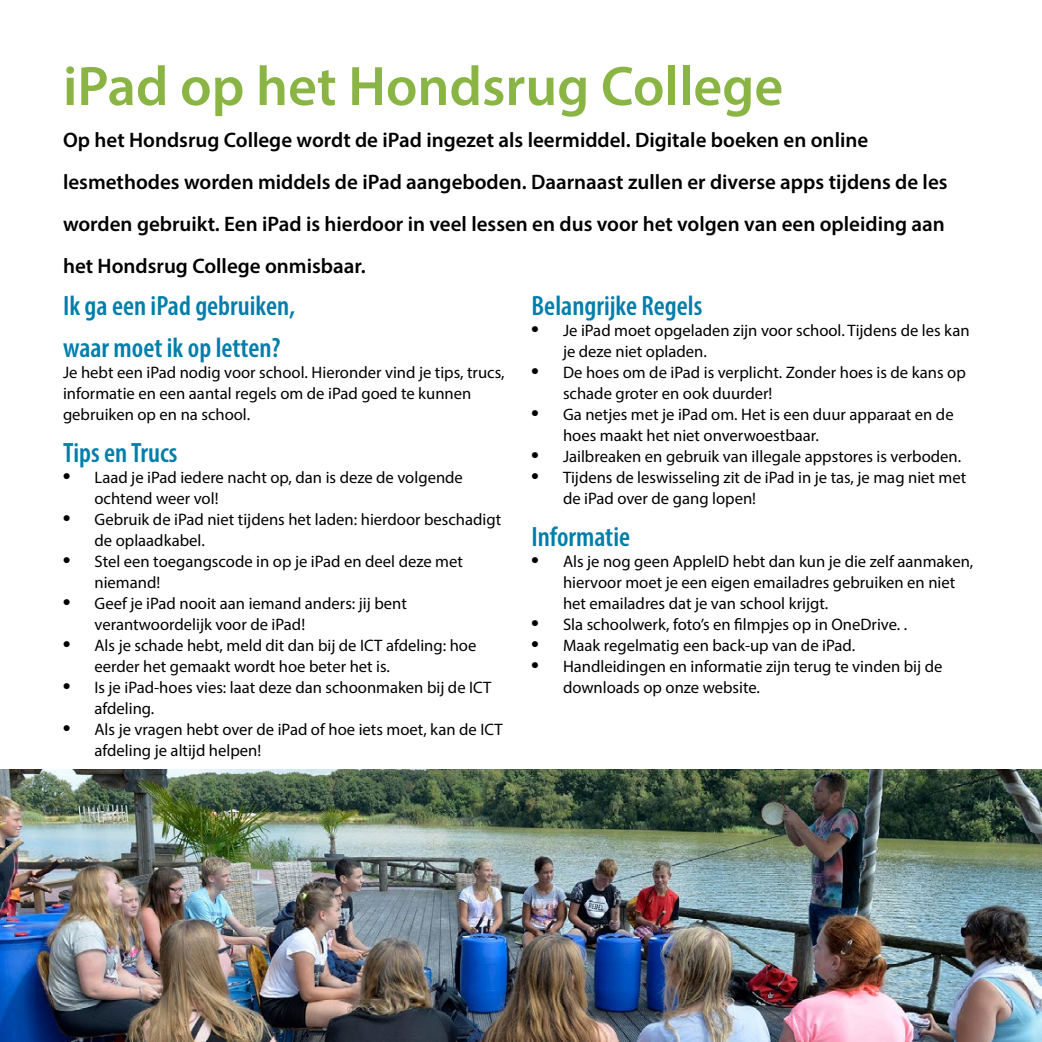
<style>
.page{position:relative;width:1042px;height:1042px;background:#fff}
.page>*{position:absolute;margin:0;border:0;box-sizing:border-box;transform-origin:0 0}
.Standaard1{font:600 56px "Myriad Pro";color:#8ab545}
.t1{font:600 condensed 28px "Myriad Pro";color:#007eaa}
.t2{font:600 21px/42px "Myriad Pro";color:#000}
.t3{font:16.62px/21px "Myriad Pro";color:#000}
.s1{font-family:"Times";font-size:21px}
</style>
<div class="page">
<img style="left:0;top:769px;width:1042px;height:273px">
<p class="Standaard1" style="left:63px;top:51px;width:722px">iPad op het Hondsrug College</p>
<p class="t2" style="left:63px;top:118px;width:886px">Op het Hondsrug College wordt de iPad ingezet als leermiddel. Digitale boeken en online lesmethodes worden middels de iPad aangeboden. Daarnaast zullen er diverse apps tijdens de les worden gebruikt. Een iPad is hierdoor in veel lessen en dus voor het volgen van een opleiding aan het Hondsrug College onmisbaar.</p>
<p class="t1" style="left:63px;top:288px;width:234px">Ik ga een iPad gebruiken,</p>
<p class="t1" style="left:63px;top:330px;width:219px">waar moet ik op letten?</p>
<p class="t3" style="left:63px;top:362px;width:443px">Je hebt een iPad nodig voor school. Hieronder vind je tips, trucs, informatie en een aantal regels om de iPad goed te kunnen gebruiken op en na school.</p>
<p class="t1" style="left:63px;top:435px;width:116px">Tips en Trucs</p>
<p class="t3" style="left:94px;top:467px;width:370px;text-indent:-32px"><span class="s1">•</span> Laad je iPad iedere nacht op, dan is deze de volgende ochtend weer vol!</p>
<p class="t3" style="left:94px;top:509px;width:408px;text-indent:-32px"><span class="s1">•</span> Gebruik de iPad niet tijdens het laden: hierdoor beschadigt de oplaadkabel.</p>
<p class="t3" style="left:94px;top:551px;width:370px;text-indent:-32px"><span class="s1">•</span> Stel een toegangscode in op je iPad en deel deze met niemand!</p>
<p class="t3" style="left:94px;top:593px;width:314px;text-indent:-32px"><span class="s1">•</span> Geef je iPad nooit aan iemand anders: jij bent verantwoordelijk voor de iPad!</p>
<p class="t3" style="left:94px;top:635px;width:383px;text-indent:-32px"><span class="s1">•</span> Als je schade hebt, meld dit dan bij de ICT afdeling: hoe eerder het gemaakt wordt hoe beter het is.</p>
<p class="t3" style="left:94px;top:677px;width:398px;text-indent:-32px"><span class="s1">•</span> Is je iPad-hoes vies: laat deze dan schoonmaken bij de ICT afdeling.</p>
<p class="t3" style="left:94px;top:719px;width:410px;text-indent:-32px"><span class="s1">•</span> Als je vragen hebt over de iPad of hoe iets moet, kan de ICT afdeling je altijd helpen!</p>
<p class="t1" style="left:531px;top:288px;width:172px">Belangrijke Regels</p>
<p class="t3" style="left:563px;top:320px;width:408px;text-indent:-32px"><span class="s1">•</span> Je iPad moet opgeladen zijn voor school. Tijdens de les kan je deze niet opladen.</p>
<p class="t3" style="left:563px;top:362px;width:404px;text-indent:-32px"><span class="s1">•</span> De hoes om de iPad is verplicht. Zonder hoes is de kans op schade groter en ook duurder!</p>
<p class="t3" style="left:563px;top:404px;width:392px;text-indent:-32px"><span class="s1">•</span> Ga netjes met je iPad om. Het is een duur apparaat en de hoes maakt het niet onverwoestbaar.</p>
<p class="t3" style="left:531px;top:446px;width:431px"><span class="s1">•</span> Jailbreaken en gebruik van illegale appstores is verboden.</p>
<p class="t3" style="left:563px;top:467px;width:405px;text-indent:-32px"><span class="s1">•</span> Tijdens de leswisseling zit de iPad in je tas, je mag niet met de iPad over de gang lopen!</p>
<p class="t1" style="left:531px;top:519px;width:100px">Informatie</p>
<p class="t3" style="left:563px;top:551px;width:412px;text-indent:-32px"><span class="s1">•</span> Als je nog geen AppleID hebt dan kun je die zelf aanmaken, hiervoor moet je een eigen emailadres gebruiken en niet het emailadres dat je van school krijgt.</p>
<p class="t3" style="left:531px;top:614px;width:377px"><span class="s1">•</span> Sla schoolwerk, foto’s en filmpjes op in OneDrive. .</p>
<p class="t3" style="left:531px;top:635px;width:325px"><span class="s1">•</span> Maak regelmatig een back-up van de iPad.</p>
<p class="t3" style="left:563px;top:656px;width:381px;text-indent:-32px"><span class="s1">•</span> Handleidingen en informatie zijn terug te vinden bij de downloads op onze website.</p>
</div>
